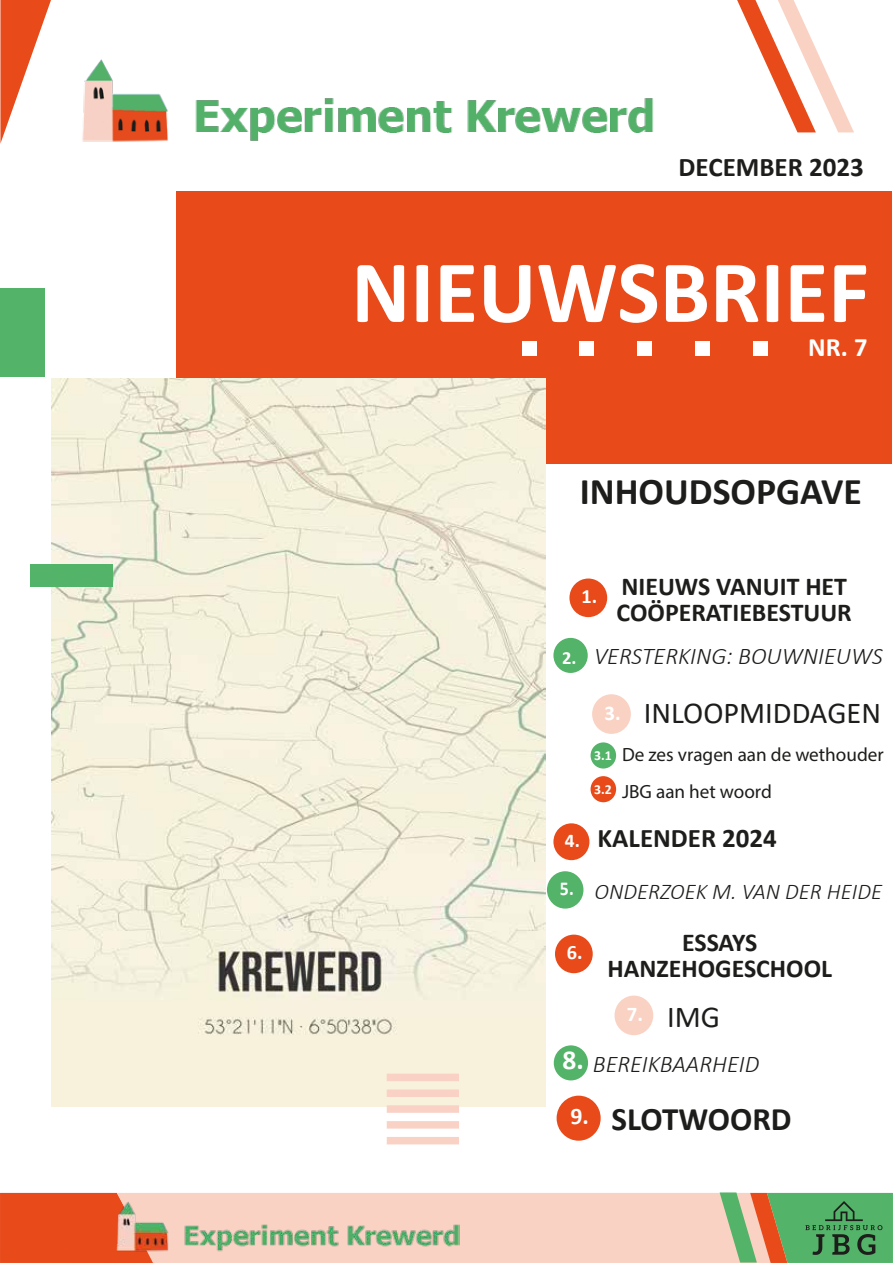
<style>
.page{position:relative;width:893px;height:1263px;background:#fff}
.page>*{position:absolute;margin:0;border:0;box-sizing:border-box;transform-origin:0 0}
.t1{font:700 89.7px "Calibri";color:#fff}
.t2{font:700 37.8px "Calibri";color:#1d1d1b}
.t3{font:700 33px "Calibri";color:#1d1d1b}
.t4{font:30.45px "Calibri";color:#1d1d1b}
.t5{font:700 27px "Calibri";color:#1d1d1b}
.t6{font:700 26.7px "Calibri";color:#fff}
.t7{font:700 25.8px/25.8px "Calibri";color:#1d1d1b;text-align:right}
.t8{font:italic 300 24px "Calibri";color:#1d1d1b}
.t9{font:italic 300 22.5px "Calibri";color:#1d1d1b}
.t10{font:700 20.4px "Calibri";color:#fff}
.t11{font:19.2px/37.3px "Myriad Pro";color:#1d1d1b}
.s1{font-weight:700;font-style:normal;font-size:18.45px;color:#fff}
.s2{font-weight:700;font-size:20.85px;color:#fff}
.s3{font-family:"Calibri";font-weight:700;font-size:13.8px;color:#fff}
.s4{font-size:19.5px;color:#fff}
</style>
<div class="page">
<img style="left:82px;top:59px;width:571px;height:83px">
<svg style="left:737px;top:0;width:117px;height:132px"></svg>
<div style="left:0;top:1193px;width:117px;height:70px;background:#e84a19"></div>
<div style="left:117px;top:1193px;width:603px;height:70px;background:#fad2c4"></div>
<img style="left:117px;top:1193px;width:342px;height:66px">
<div style="left:176px;top:192px;width:716px;height:706px;background:#e84a19"></div>
<div style="left:527px;top:464px;width:365px;height:642px;background:#fff"></div>
<img style="left:52px;top:378px;width:494px;height:728px">
<div style="left:387px;top:1074px;width:72px;height:7px;background:#fad2c5"></div>
<div style="left:387px;top:1089px;width:72px;height:8px;background:#fad2c5"></div>
<div style="left:387px;top:1105px;width:72px;height:8px;background:#fad2c5"></div>
<div style="left:387px;top:1121px;width:72px;height:7px;background:#fad2c5"></div>
<div style="left:387px;top:1137px;width:72px;height:7px;background:#fad2c5"></div>
<div style="left:522px;top:342px;width:14px;height:14px;background:#fff"></div>
<div style="left:580px;top:342px;width:14px;height:14px;background:#fff"></div>
<div style="left:695px;top:342px;width:15px;height:14px;background:#fff"></div>
<div style="left:637px;top:342px;width:15px;height:14px;background:#fff"></div>
<div style="left:753px;top:342px;width:14px;height:14px;background:#fff"></div>
<div style="left:0;top:288px;width:44px;height:89px;background:#53b368"></div>
<svg style="left:720px;top:1192px;width:173px;height:71px;background:#76a46a"></svg>
<svg style="left:0;top:0;width:51px;height:144px"></svg>
<div style="left:30px;top:564px;width:83px;height:22px;background:#53b368"></div>
<div style="left:569px;top:578px;width:38px;height:39px;background:#e84a19;border-radius:50%"></div>
<div style="left:553px;top:638px;width:35px;height:35px;background:#53b368;border-radius:50%"></div>
<div style="left:592px;top:694px;width:39px;height:40px;background:#fad2c4;border-radius:50%"></div>
<div style="left:553px;top:823px;width:36px;height:37px;background:#e84a19;border-radius:50%"></div>
<div style="left:547px;top:871px;width:36px;height:37px;background:#53b368;border-radius:50%"></div>
<div style="left:555px;top:935px;width:38px;height:38px;background:#e84a19;border-radius:50%"></div>
<div style="left:614px;top:995px;width:39px;height:40px;background:#fad2c4;border-radius:50%"></div>
<div style="left:554px;top:1045px;width:34px;height:35px;background:#53b368;border-radius:50%"></div>
<div style="left:557px;top:1096px;width:44px;height:45px;background:#e84a19;border-radius:50%"></div>
<div style="left:591px;top:742px;width:25px;height:26px;background:#53b368;border-radius:50%"></div>
<div style="left:591px;top:776px;width:25px;height:26px;background:#e84a19;border-radius:50%"></div>
<p class="t5" style="left:679px;top:148px;width:187px">DECEMBER 2023</p>
<h1 class="t1" style="left:351px;top:229px;width:520px">NIEUWSBRIEF</h1>
<p class="t6" style="left:808px;top:328px;width:61px">NR. 7</p>
<h2 class="t2" style="left:580px;top:465px;width:284px">INHOUDSOPGAVE</h2>
<p class="t7" style="left:581px;top:573px;width:272px"><sub>1.</sub> NIEUWS VANUIT HET<br>COÖPERATIEBESTUUR</p>
<p class="t8" style="left:562px;top:641px;width:322px"><span class="s1">2.</span> VERSTERKING: BOUWNIEUWS</p>
<p class="t4" style="left:604px;top:692px;width:278px"><span class="s2">3.</span> INLOOPMIDDAGEN</p>
<p class="t11" style="left:594px;top:735px;width:291px"><span class="s3">3.1</span> De zes vragen aan de wethouder<br><sup>3.2</sup> JBG aan het woord</p>
<p class="t5" style="left:565px;top:819px;width:214px"><span class="s4">4.</span> KALENDER 2024</p>
<p class="t9" style="left:560px;top:877px;width:324px"><sup>5.</sup> ONDERZOEK M. VAN DER HEIDE</p>
<p class="t10" style="left:567px;top:938px;width:17px">6.</p>
<p class="t7" style="left:607px;top:929px;width:226px;text-align:center">ESSAYS<br>HANZEHOGESCHOOL</p>
<p class="t4" style="left:627px;top:995px;width:95px"><sup>7.</sup> IMG</p>
<p class="t8" style="left:562px;top:1049px;width:198px"><sup>8.</sup> BEREIKBAARHEID</p>
<p class="t3" style="left:571px;top:1095px;width:223px"><sup>9.</sup> SLOTWOORD</p>
</div>
